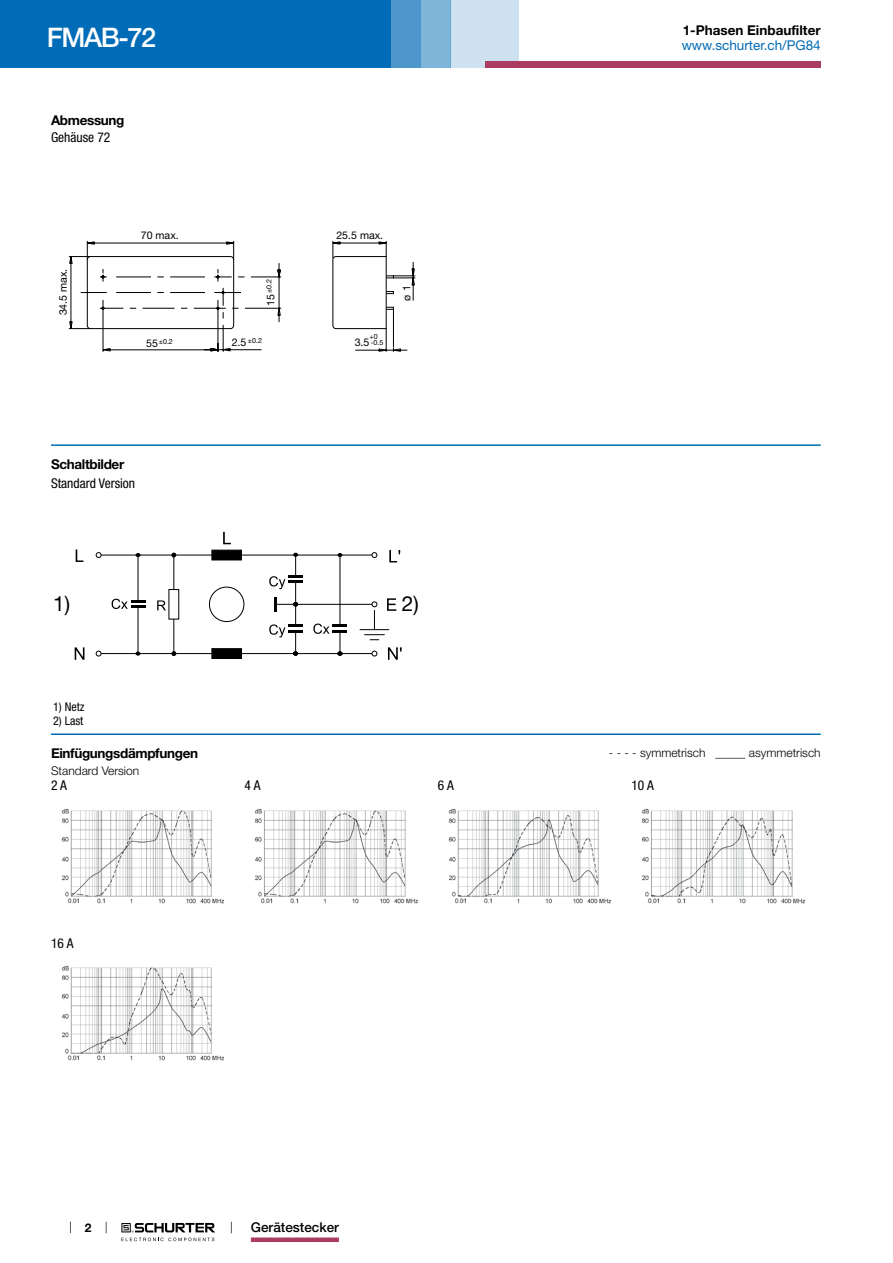
<style>
.page{position:relative;width:893px;height:1263px;background:#fff}
.page>*{position:absolute;margin:0;border:0;box-sizing:border-box;transform-origin:0 0}
.t1{font:500 27px "Helvetica Neue LT";letter-spacing:-.05em;color:#fff}
.t2{font:20.85px "Helvetica Neue LT";color:#000}
.t3{font:700 13.5px "Helvetica Neue LT";letter-spacing:-.025em;color:#000}
.t4{font:condensed 13.5px "Helvetica Neue LT";color:#000}
.t5{font:700 13.5px "Helvetica Neue LT";color:#000}
.t6{font:13.5px "Helvetica Neue LT";color:#006bb6}
.t7{font:500 13.5px "Helvetica Neue LT";color:#000}
.t8{font:300 12px "Helvetica Neue LT";color:#000}
.t9{font:condensed 12px "Helvetica Neue LT";color:#000}
.t10{font:700 12px "Helvetica Neue LT";color:#000}
.t11{font:10.65px "Helvetica Neue LT";color:#000}
.t12{font:7.05px/6.1px "Helvetica Neue LT";color:#000}
.s1{font-size:10.65px}
</style>
<div class="page">
<svg style="left:70px;top:1221px;width:1px;height:12px"></svg>
<svg style="left:121px;top:1223px;width:94px;height:18px"></svg>
<div style="left:0;top:0;width:391px;height:68px;background:#006bb6"></div>
<div style="left:421px;top:0;width:30px;height:68px;background:#80b5da"></div>
<div style="left:391px;top:0;width:30px;height:68px;background:#4d97cc"></div>
<div style="left:451px;top:0;width:68px;height:68px;background:#cde1f0"></div>
<div style="left:485px;top:62px;width:336px;height:6px;background:#aa3d61"></div>
<div style="left:251px;top:1237px;width:88px;height:5px;background:#aa3d61"></div>
<svg style="left:68px;top:241px;width:348px;height:111px"></svg>
<hr style="left:51px;top:444px;width:770px;height:2px;background:#006bb6">
<svg style="left:76px;top:549px;width:7px;height:13px"></svg>
<svg style="left:75px;top:647px;width:9px;height:13px"></svg>
<svg style="left:223px;top:532px;width:8px;height:12px"></svg>
<svg style="left:95px;top:550px;width:307px;height:110px"></svg>
<hr style="left:51px;top:733px;width:770px;height:2px;background:#006bb6">
<img style="left:61px;top:808px;width:163px;height:96px">
<img style="left:254px;top:808px;width:164px;height:96px">
<img style="left:448px;top:808px;width:163px;height:96px">
<img style="left:641px;top:808px;width:164px;height:96px">
<img style="left:61px;top:965px;width:163px;height:96px">
<h1 class="t1" style="left:47px;top:21px;width:111px">FMAB-72</h1>
<p class="t3" style="left:51px;top:112px;width:75px">Abmessung</p>
<p class="t4" style="left:51px;top:130px;width:61px">Gehäuse 72</p>
<p class="t11" style="left:57px;top:315px;width:48px;rotate:-90deg">34.5 max.</p>
<p class="t11" style="left:141px;top:229px;width:39px">70 max.</p>
<p class="t12" style="left:146px;top:339px;width:28px"><span class="s1">55</span>±0.2</p>
<p class="t3" style="left:51px;top:456px;width:75px">Schaltbilder</p>
<p class="t4" style="left:51px;top:476px;width:86px">Standard Version</p>
<p class="t12" style="left:266px;top:306px;width:28px;rotate:-90deg"><span class="s1">15</span>±0.2</p>
<p class="t12" style="left:232px;top:337px;width:32px"><span class="s1">2.5</span> ±0.2</p>
<p class="t11" style="left:336px;top:229px;width:48px">25.5 max.</p>
<p class="t12" style="left:369px;top:333px;width:15px">+0 -0.5</p>
<p class="t11" style="left:355px;top:336px;width:16px">3.5</p>
<p class="t11" style="left:400px;top:300px;width:16px;rotate:-90deg">ø 1</p>
<h2 class="t2" style="left:53px;top:591px;width:18px">1)</h2>
<h2 class="t2" style="left:402px;top:591px;width:18px">2)</h2>
<p class="t5" style="left:683px;top:22px;width:139px">1-Phasen Einbaufilter</p>
<p class="t6" style="left:682px;top:37px;width:140px">www.schurter.ch/PG84</p>
<p class="t9" style="left:53px;top:699px;width:33px">1) Netz</p>
<p class="t9" style="left:53px;top:714px;width:32px">2) Last</p>
<p class="t3" style="left:51px;top:745px;width:149px">Einfügungsdämpfungen</p>
<p class="t8" style="left:609px;top:745px;width:213px">- - - - symmetrisch _____ asymmetrisch</p>
<p class="t8" style="left:51px;top:763px;width:90px">Standard Version</p>
<p class="t4" style="left:51px;top:777px;width:17px">2 A</p>
<p class="t4" style="left:244px;top:777px;width:17px">4 A</p>
<p class="t4" style="left:438px;top:777px;width:17px">6 A</p>
<p class="t4" style="left:631px;top:777px;width:24px">10 A</p>
<p class="t4" style="left:51px;top:935px;width:24px">16 A</p>
<p class="t10" style="left:85px;top:1220px;width:8px">2</p>
<p class="t7" style="left:251px;top:1219px;width:90px">Gerätestecker</p>
</div>
